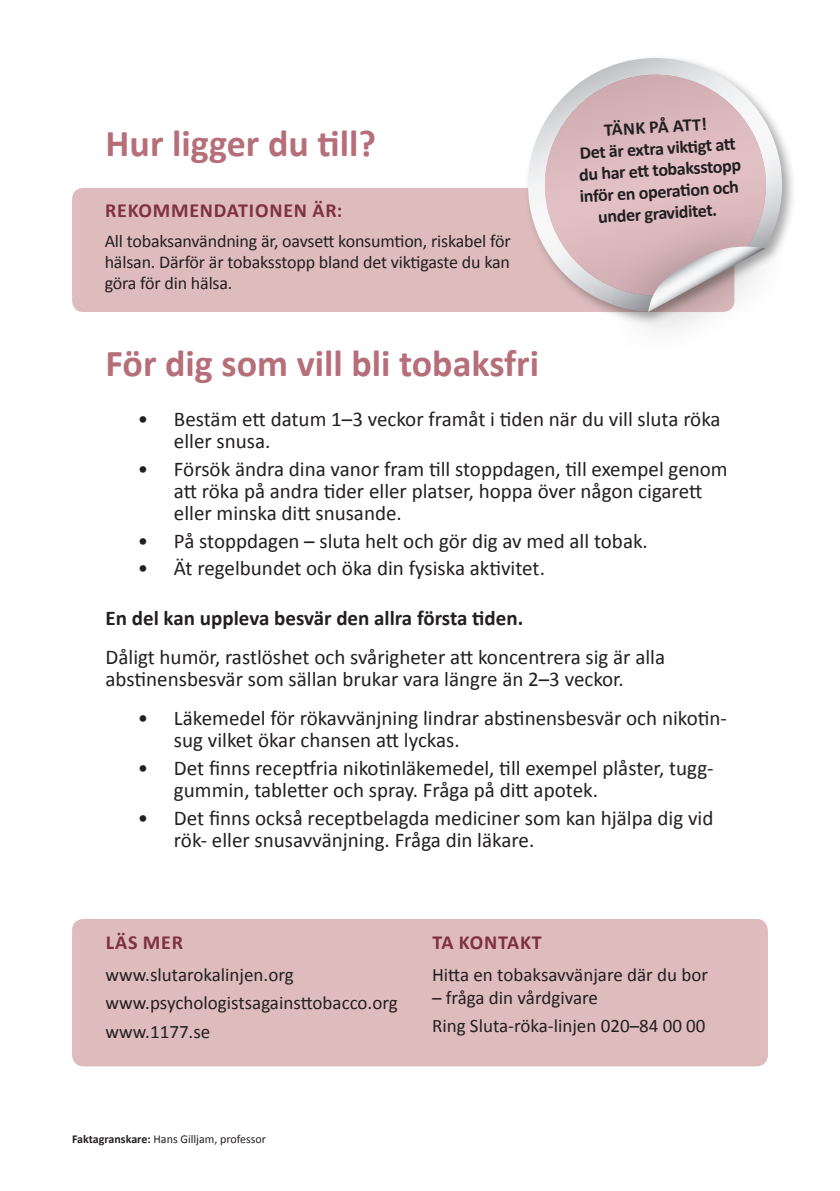
<style>
.page{position:relative;width:840px;height:1191px;background:#fff}
.page>*{position:absolute;margin:0;border:0;box-sizing:border-box;transform-origin:0 0}
.Kapitelrubrik_-_rosa{font:700 38px "Calibri";color:#b66f79}
.Brödtext_allmänt__sv{font:21px/22px "Calibri";color:#231f20}
.Brödtext_allmänt__sv-2{font:700 21px "Calibri";color:#231f20}
.rubrik_2_-_rosa{font:700 20px "Calibri";letter-spacing:.04em;color:#7f313e}
.Brödtext_9_5_-_svart{font:19px "Calibri";color:#231f20}
.Brödtext_9_-_svart{font:18px/21px "Calibri";letter-spacing:-.01em;color:#231f20;text-align:justify}
.t1{font:700 18px/21.6px "Calibri";color:#231f20;text-align:center}
.fotnot{font:12px "Calibri";color:#231f20}
.s1{font-weight:700}
</style>
<div class="page">
<div style="left:72px;top:919px;width:695px;height:147px;background:#debcbe;border-radius:11px"></div>
<div style="left:72px;top:188px;width:662px;height:124px;background:#debcbe;border-radius:11px"></div>
<div style="left:523px;top:54px;width:273px;height:272px;background:#231f20;opacity:.4"></div>
<svg style="left:523px;top:58px;width:262px;height:254px"></svg>
<svg style="left:537px;top:68px;width:235px;height:228px;fill:#debec2"></svg>
<div style="left:604px;top:214px;width:193px;height:147px;background:#231f20;opacity:.4"></div>
<svg style="left:647px;top:247px;width:117px;height:65px"></svg>
<p class="Kapitelrubrik_-_rosa" style="left:105px;top:119px;width:272px">Hur ligger du till?</p>
<p class="rubrik_2_-_rosa" style="left:105px;top:198px;width:239px">REKOMMENDATIONEN ÄR:</p>
<p class="Brödtext_9_-_svart" style="left:105px;top:230px;width:407px">All tobaksanvändning är, oavsett konsumtion, riskabel för hälsan. Därför är tobaksstopp bland det viktigaste du kan göra för din hälsa.</p>
<p class="t1" style="left:603px;top:119px;width:104px;rotate:-3deg">TÄNK PÅ ATT!</p>
<p class="t1" style="left:576px;top:142px;width:164px;rotate:-3deg">Det är extra vikti gt att du har ett tobaksstopp inför en operati on och under graviditet.</p>
<p class="Kapitelrubrik_-_rosa" style="left:105px;top:339px;width:435px">För dig som vill bli tobaksfri</p>
<p class="Brödtext_allmänt__sv" style="left:174px;top:408px;width:548px;text-indent:-36px">• Bestäm ett datum 1–3 veckor framåt i tiden när du vill sluta röka eller snusa.</p>
<p class="Brödtext_allmänt__sv" style="left:174px;top:458px;width:555px;text-indent:-36px">• Försök ändra dina vanor fram till stoppdagen, till exempel genom att röka på andra tider eller platser, hoppa över någon cigarett eller minska ditt snusande.</p>
<p class="Brödtext_allmänt__sv" style="left:138px;top:530px;width:511px">• På stoppdagen – sluta helt och gör dig av med all tobak.</p>
<p class="Brödtext_allmänt__sv" style="left:138px;top:557px;width:408px">• Ät regelbundet och öka din fysiska aktivitet.</p>
<p class="Brödtext_allmänt__sv-2" style="left:105px;top:605px;width:419px">En del kan uppleva besvär den allra första tiden.</p>
<p class="Brödtext_allmänt__sv" style="left:105px;top:646px;width:560px">Dåligt humör, rastlöshet och svårigheter att koncentrera sig är alla abstinensbesvär som sällan brukar vara längre än 2–3 veckor.</p>
<p class="Brödtext_allmänt__sv" style="left:174px;top:707px;width:554px;text-indent:-36px">• Läkemedel för rökavvänjning lindrar abstinensbesvär och nikotin&shy;sug vilket ökar chansen att lyckas.</p>
<p class="Brödtext_allmänt__sv" style="left:174px;top:757px;width:541px;text-indent:-36px">• Det finns receptfria nikotinläkemedel, till exempel plåster, tug - gummin, tabletter och spray. Fråga på ditt apotek.</p>
<p class="Brödtext_allmänt__sv" style="left:174px;top:806px;width:540px;text-indent:-36px">• Det finns också receptbelagda mediciner som kan hjälpa dig vid rök- eller snusavvänjning. Fråga din läkare.</p>
<p class="rubrik_2_-_rosa" style="left:106px;top:930px;width:78px">LÄS MER</p>
<p class="Brödtext_9_5_-_svart" style="left:105px;top:962px;width:190px">www.slutarokalinjen.org</p>
<p class="Brödtext_9_5_-_svart" style="left:105px;top:991px;width:293px">www.psychologistsagainsttobacco.org</p>
<p class="Brödtext_9_5_-_svart" style="left:105px;top:1019px;width:106px">www.1177.se</p>
<p class="rubrik_2_-_rosa" style="left:432px;top:930px;width:111px">TA KONTAKT</p>
<p class="Brödtext_9_5_-_svart" style="left:432px;top:962px;width:277px">Hitta en tobaksavvänjare där du bor</p>
<p class="Brödtext_9_5_-_svart" style="left:432px;top:985px;width:167px">– fråga din vårdgivare</p>
<p class="Brödtext_9_5_-_svart" style="left:432px;top:1013px;width:275px">Ring Sluta-röka-linjen 020–84 00 00</p>
<p class="fotnot" style="left:72px;top:1131px;width:195px"><span class="s1">Faktagranskare:</span> Hans Gilljam, professor</p>
</div>
